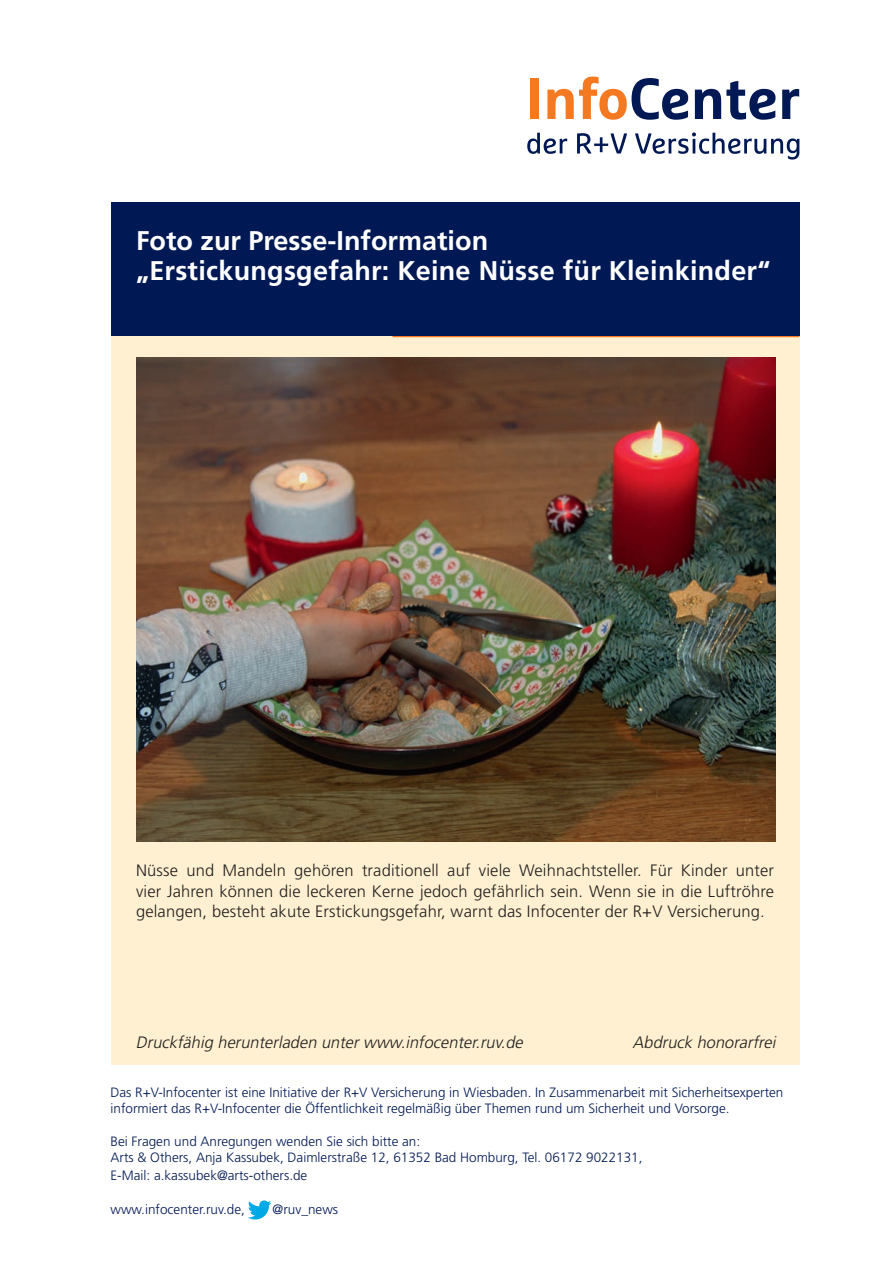
<style>
.page{position:relative;width:893px;height:1263px;background:#fff}
.page>*{position:absolute;margin:0;border:0;box-sizing:border-box;transform-origin:0 0}
.t1{font:700 27px/30px "Frutiger";letter-spacing:.01em;color:#fff}
.t2{font:300 16.5px/20.2px "Frutiger";letter-spacing:.01em;color:#231f20;text-align:justify}
.t3{font:italic 300 16.5px "Frutiger";color:#231f20}
.t4{font:300 13.5px/16.2px "Frutiger";color:#001954}
</style>
<div class="page">
<div style="left:111px;top:328px;width:688px;height:737px;background:#fef0d0"></div>
<hr style="left:392px;top:336px;width:407px;height:1px;background:#f47921">
<div style="left:111px;top:203px;width:688px;height:133px;background:#001954"></div>
<img style="left:136px;top:357px;width:639px;height:485px">
<div style="left:530px;top:79px;width:9px;height:40px;background:#f47921"></div>
<svg style="left:547px;top:77px;width:141px;height:43px"></svg>
<svg style="left:695px;top:81px;width:80px;height:39px"></svg>
<svg style="left:782px;top:89px;width:17px;height:30px"></svg>
<svg style="left:527px;top:133px;width:40px;height:21px"></svg>
<svg style="left:577px;top:133px;width:50px;height:21px"></svg>
<svg style="left:635px;top:132px;width:164px;height:28px"></svg>
<svg style="left:248px;top:1200px;width:23px;height:19px"></svg>
<h1 class="t1" style="left:136px;top:225px;width:636px">Foto zur Presse-Information<br>„Erstickungsgefahr: Keine Nüsse für Kleinkinder“</h1>
<p class="t2" style="left:136px;top:860px;width:639px">Nüsse und Mandeln gehören traditionell auf viele Weihnachtsteller. Für Kinder unter vier Jahren können die leckeren Kerne jedoch gefährlich sein. Wenn sie in die Luftröhre gelangen, besteht akute Erstickungsgefahr, warnt das Infocenter der R+V Versicherung.</p>
<p class="t3" style="left:136px;top:1033px;width:392px">Druckfähig herunterladen unterwww.infocenter.ruv.de</p>
<p class="t3" style="left:633px;top:1033px;width:148px">Abdruck honorarfrei</p>
<p class="t4" style="left:111px;top:1084px;width:674px">Das R+V-Infocenter ist eine Initiative der R+V Versicherung in Wiesbaden. In Zusammenarbeit mit Sicherheitsexperten informiert das R+V-Infocenter die Öffentlichkeit regelmäßig über Themen rund um Sicherheit und Vorsorge.</p>
<p class="t4" style="left:111px;top:1133px;width:533px">Bei Fragen und Anregungen wenden Sie sich bitte an:<br>Arts &amp; Others, Anja Kassubek, Daimlerstraße 12, 61352 Bad Homburg, Tel. 06172 9022131,</p>
<p class="t4" style="left:111px;top:1167px;width:198px">E-Mail: a.kassubek@arts-others.de</p>
<p class="t4" style="left:111px;top:1201px;width:136px">www.infocenter.ruv.de,</p>
<p class="t4" style="left:273px;top:1201px;width:67px">@ruv_news</p>
</div>
